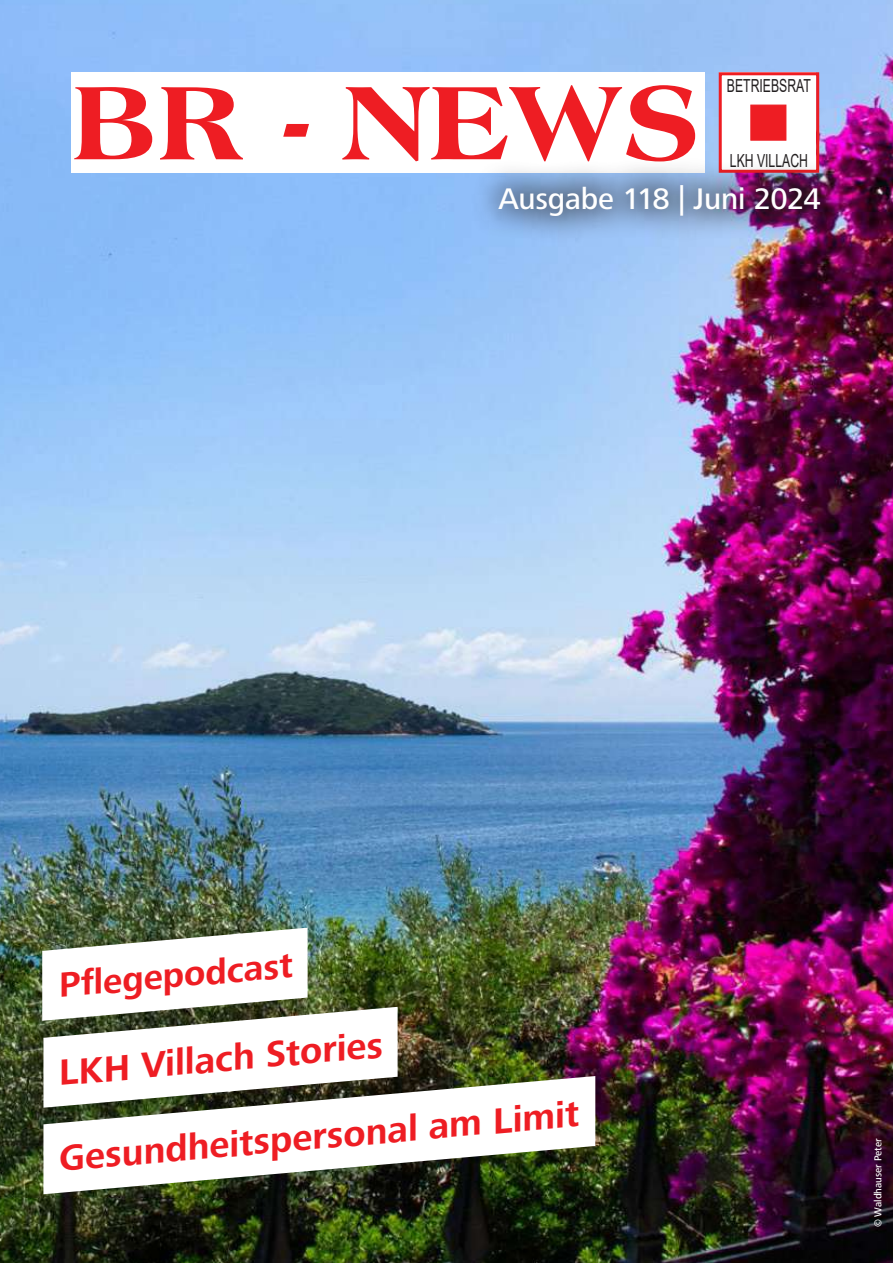
<style>
.page{position:relative;width:893px;height:1263px;background:#fff}
.page>*{position:absolute;margin:0;border:0;box-sizing:border-box;transform-origin:0 0}
.t1{font:800 111px "Americana BT";letter-spacing:.02em;color:#ee1d23}
.t2{font:700 37.5px "Frutiger Next Pro";color:#ee1d23}
.t3{font:700 36px "Frutiger Next Pro";color:#ee1d23}
.t4{font:500 30.9px "Frutiger Next Pro";letter-spacing:-.01em;color:#fff}
.t5{font:18px "Arial";color:#231f20;scale:.68 1}
.t6{font:500 10.5px "Frutiger Next Pro";color:#fff}
</style>
<div class="page">
<img style="left:0;top:0;width:893px;height:1263px">
<div style="left:719px;top:72px;width:97px;height:100px;background:#fff"></div>
<div style="left:71px;top:72px;width:634px;height:101px;background:#fff"></div>
<div style="left:719px;top:72px;width:100px;height:101px;border:3px solid #ee1d23"></div>
<div style="left:751px;top:105px;width:35px;height:35px;background:#ee1d23"></div>
<div style="left:470px;top:156px;width:379px;height:90px;background:#231f20;opacity:.69"></div>
<svg style="left:42px;top:928px;width:356px;height:180px"></svg>
<svg style="left:43px;top:1076px;width:552px;height:118px"></svg>
<h1 class="t1" style="left:73px;top:56px;width:629px">BR - NEWS</h1>
<p class="t5" style="left:727px;top:74px;width:125px">BETRIEBSRAT</p>
<p class="t5" style="left:730px;top:148px;width:116px">LKH VILLACH</p>
<p class="t4" style="left:499px;top:181px;width:324px">Ausgabe 118 | Juni 2024</p>
<p class="t3" style="left:56px;top:965px;width:236px;rotate:-5deg">Pfl egepodcast</p>
<p class="t2" style="left:56px;top:1051px;width:327px;rotate:-5deg">LKH Villach Stories</p>
<p class="t2" style="left:56px;top:1138px;width:523px;rotate:-5deg">Gesundheitspersonal am Limit</p>
<p class="t6" style="left:872px;top:1227px;width:91px;rotate:-90deg">© Waldhauser Peter</p>
</div>
